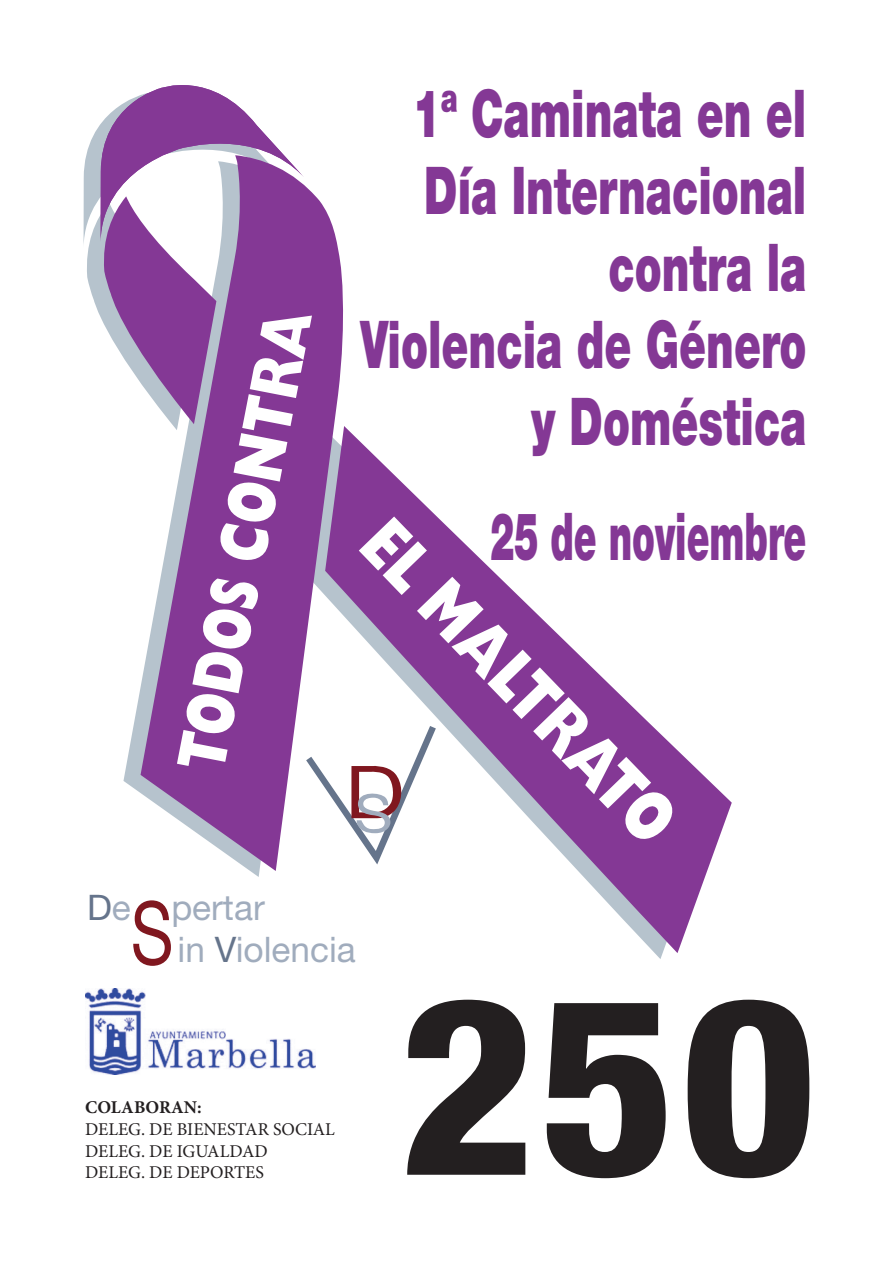
<style>
.page{position:relative;width:893px;height:1263px;background:#fff}
.page>*{position:absolute;margin:0;border:0;box-sizing:border-box;transform-origin:0 0}
.t1{font:800 condensed 247.2px "Helvetica Neue";color:#231f20;scale:1.06 1}
.t2{font:87.45px "Helvetica Neue";color:#80171f;scale:.75 1}
.t3{font:800 72px "Gill Sans";color:#fff;scale:.75 1}
.t4{font:800 69px "Gill Sans";color:#fff;scale:.75 1}
.t5{font:900 66px/76.9px "Helvetica Neue";color:#843895;text-align:right;scale:.65 1}
.t6{font:900 66px "Helvetica Neue";color:#843895;scale:.55 1}
.t7{font:35.25px/42.3px "Helvetica Neue";color:#a0acbd}
.t8{font:35.25px "Helvetica Neue";color:#65748b}
.t9{font:18px/21.6px "Minion Pro";color:#231f20}
.t10{font:700 18px "Minion Pro";letter-spacing:.005em;color:#231f20}
.s1{color:#a0acbd}
.s2{color:#65748b}
</style>
<div class="page">
<img style="left:85px;top:988px;width:230px;height:86px">
<svg style="left:84px;top:124px;width:579px;height:835px"></svg>
<svg style="left:101px;top:85px;width:203px;height:156px"></svg>
<svg style="left:102px;top:196px;width:630px;height:757px"></svg>
<svg style="left:141px;top:155px;width:206px;height:716px;fill:#843895"></svg>
<p class="t4" style="left:160px;top:762px;width:625px;rotate:-79deg">TODOS CONTRA</p>
<p class="t5" style="left:361px;top:74px;width:687px">1ª Caminata en el<br>Día Internacional contra la<br>Violencia de Género y Doméstica</p>
<p class="t6" style="left:490px;top:497px;width:577px">25 de noviembre</p>
<p class="t3" style="left:404px;top:502px;width:559px;rotate:46deg">EL MALTRATO</p>
<p class="t8" style="left:87px;top:886px;width:45px">D<span class="s1">e</span></p>
<h2 class="t2" style="left:131px;top:881px;width:58px">S</h2>
<p class="t7" style="left:171px;top:885px;width:186px">pertar<br>in <span class="s2">V</span>iolencia</p>
<p class="t10" style="left:85px;top:1095px;width:118px">COLABORAN:</p>
<p class="t9" style="left:85px;top:1118px;width:251px">DELEG. DE BIENESTAR SOCIAL<br>DELEG. DE IGUALDAD<br>DELEG. DE DEPORTES</p>
<h1 class="t1" style="left:398px;top:934px;width:396px">250</h1>
</div>
